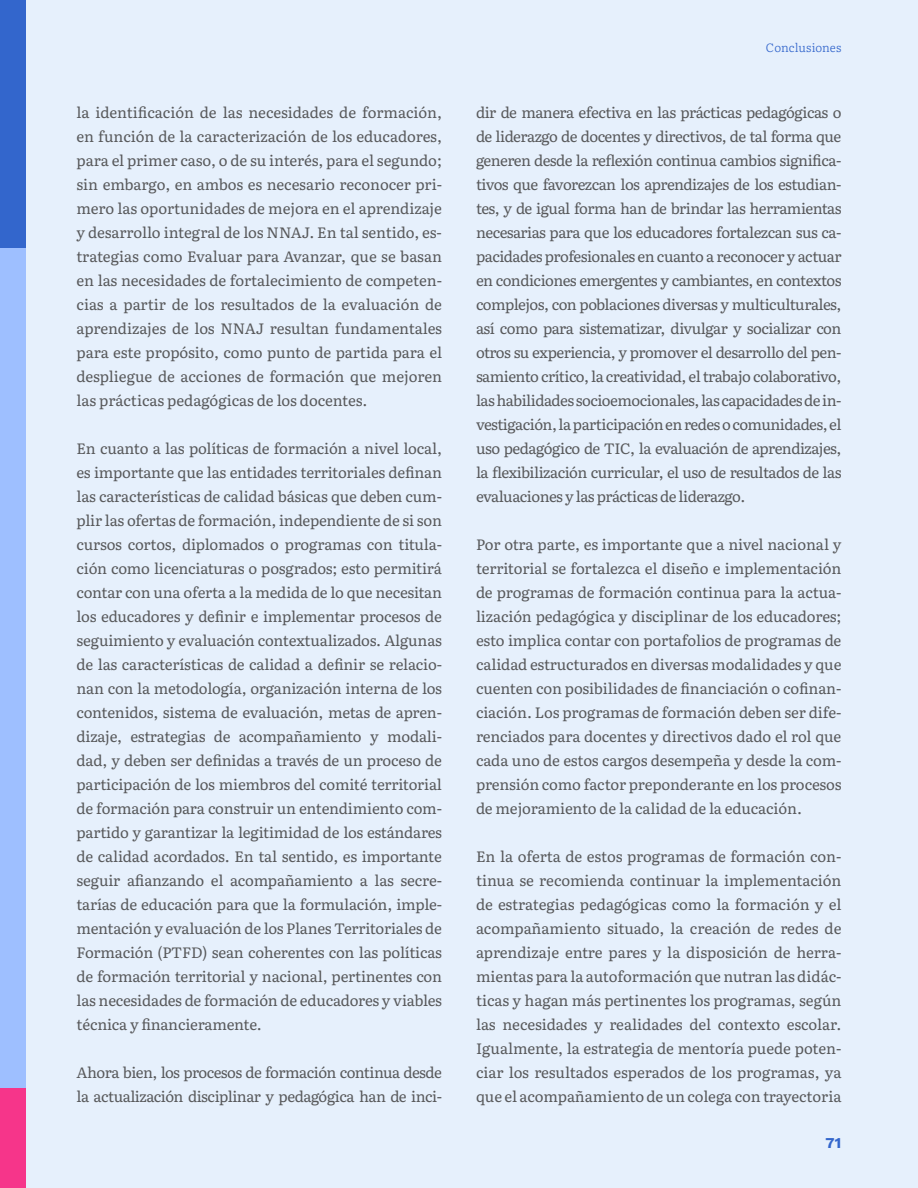
<style>
.page{position:relative;width:918px;height:1188px;background:#e6f0fc}
.page>*{position:absolute;margin:0;border:0;box-sizing:border-box;transform-origin:0 0}
.t1{font:15px/24px "Literata 12 pt";letter-spacing:-.02em;color:#58595b;text-align:justify}
.t2{font:700 15px "Work Sans";color:#36c}
.t3{font:300 12px "Literata 12 pt";color:#36c}
</style>
<div class="page">
<div style="left:0;top:0;width:26px;height:1188px;background:#9ebfff"></div>
<div style="left:0;top:0;width:26px;height:247px;background:#36c"></div>
<div style="left:0;top:1089px;width:26px;height:99px;background:#f6358a"></div>
<p class="t1" style="left:77px;top:99px;width:367px">la identificación de las necesidades de formación, en función de la caracterización de los educadores, para el primer caso, o de su interés, para el segundo; sin embargo, en ambos es necesario reconocer pri&shy;mero las oportunidades de mejora en el aprendizaje y desarrollo integral de los NNAJ. En tal sentido, es&shy;trategias como Evaluar para Avanzar, que se basan en las necesidades de fortalecimiento de competen&shy;cias a partir de los resultados de la evaluación de aprendizajes de los NNAJ resultan fundamentales para este propósito, como punto de partida para el despliegue de acciones de formación que mejoren las prácticas pedagógicas de los docentes.</p>
<p class="t1" style="left:77px;top:435px;width:367px">En cuanto a las políticas de formación a nivel local, es importante que las entidades territoriales definan las características de calidad básicas que deben cum&shy;plir las ofertas de formación, independiente de si son cursos cortos, diplomados o programas con titula&shy;ción como licenciaturas o posgrados; esto permitirá contar con una oferta a la medida de lo que necesitan los educadores y definir e implementar procesos de seguimiento y evaluación contextualizados. Algunas de las características de calidad a definir se relacio&shy;nan con la metodología, organización interna de los contenidos, sistema de evaluación, metas de apren&shy;dizaje, estrategias de acompañamiento y modali&shy;dad, y deben ser definidas a través de un proceso de participación de los miembros del comité territorial de formación para construir un entendimiento com&shy;partido y garantizar la legitimidad de los estándares de calidad acordados. En tal sentido, es importante seguir afianzando el acompañamiento a las secre&shy;tarías de educación para que la formulación, imple&shy;mentación y evaluación de los Planes Territoriales de Formación (PTFD) sean coherentes con las políticas de formación territorial y nacional, pertinentes con las necesidades de formación de educadores y viables técnica y financieramente.</p>
<p class="t1" style="left:77px;top:1059px;width:367px">Ahora bien, los procesos de formación continua desde la actualización disciplinar y pedagógica han de inci-</p>
<p class="t3" style="left:766px;top:38px;width:77px">Conclusiones</p>
<p class="t1" style="left:476px;top:99px;width:367px">dir de manera efectiva en las prácticas pedagógicas o de liderazgo de docentes y directivos, de tal forma que generen desde la reflexión continua cambios significa&shy;tivos que favorezcan los aprendizajes de los estudian&shy;tes, y de igual forma han de brindar las herramientas necesarias para que los educadores fortalezcan sus ca&shy;pacidades profesionales en cuanto a reconocer y actuar en condiciones emergentes y cambiantes, en contextos complejos, con poblaciones diversas y multiculturales, así como para sistematizar, divulgar y socializar con otros su experiencia, y promover el desarrollo del pen&shy;samiento crítico, la creatividad, el trabajo colaborativo, las habilidades socioemocionales, las capacidades de in&shy;vestigación, la participación en redes o comunidades, el uso pedagógico de TIC, la evaluación de aprendizajes, la flexibilización curricular, el uso de resultados de las evaluaciones y las prácticas de liderazgo.</p>
<p class="t1" style="left:476px;top:531px;width:367px">Por otra parte, es importante que a nivel nacional y territorial se fortalezca el diseño e implementación de programas de formación continua para la actua&shy;lización pedagógica y disciplinar de los educadores; esto implica contar con portafolios de programas de calidad estructurados en diversas modalidades y que cuenten con posibilidades de financiación o cofinan&shy;ciación. Los programas de formación deben ser dife&shy;renciados para docentes y directivos dado el rol que cada uno de estos cargos desempeña y desde la com&shy;prensión como factor preponderante en los procesos de mejoramiento de la calidad de la educación.</p>
<p class="t1" style="left:476px;top:843px;width:367px">En la oferta de estos programas de formación con&shy;tinua se recomienda continuar la implementación de estrategias pedagógicas como la formación y el acompañamiento situado, la creación de redes de aprendizaje entre pares y la disposición de herra&shy;mientas para la autoformación que nutran las didác&shy;ticas y hagan más pertinentes los programas, según las necesidades y realidades del contexto escolar.<br>Igualmente, la estrategia de mentoría puede poten&shy;ciar los resultados esperados de los programas, ya que el acompañamiento de un colega con trayectoria</p>
<p class="t2" style="left:825px;top:1131px;width:17px">71</p>
</div>
